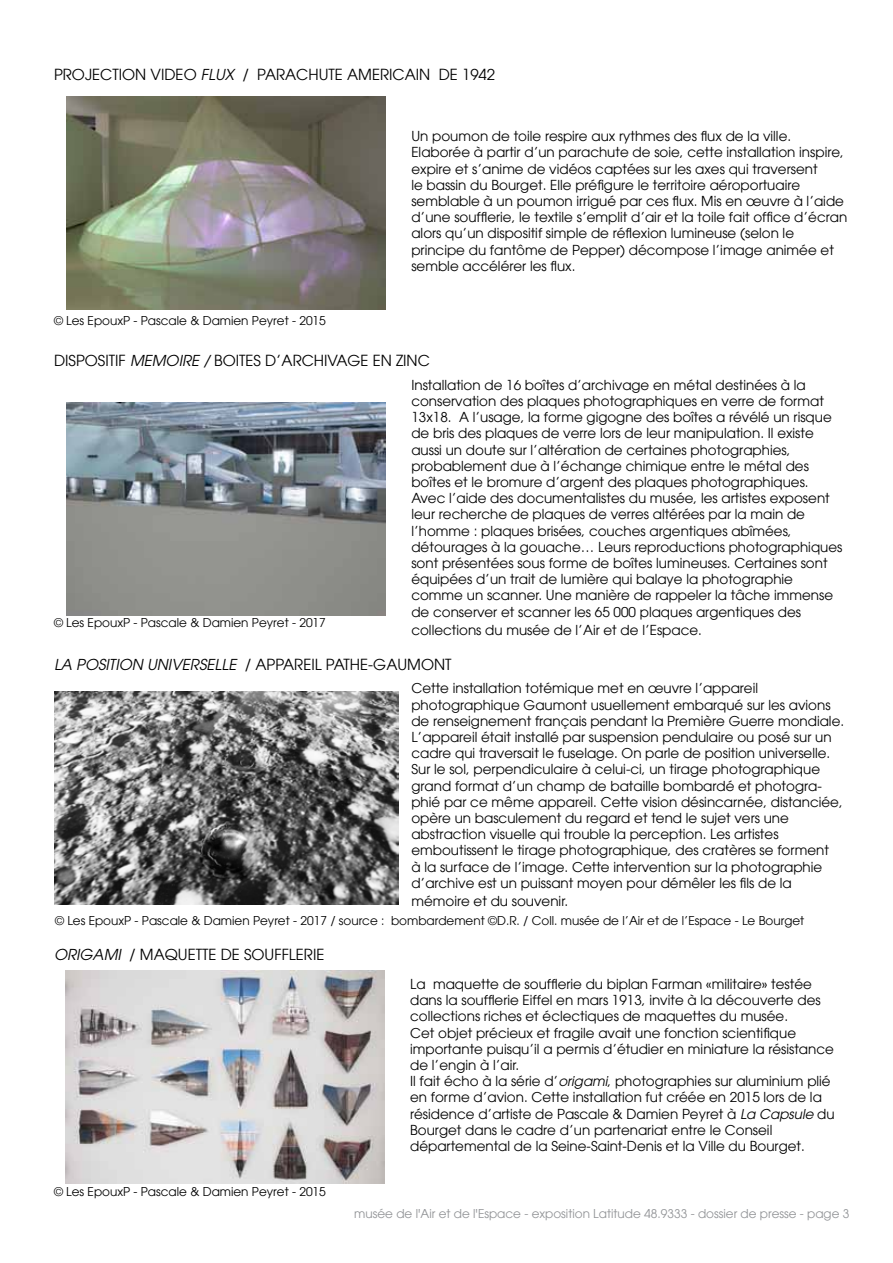
<style>
.page{position:relative;width:893px;height:1263px;background:#fff}
.page>*{position:absolute;margin:0;border:0;box-sizing:border-box;transform-origin:0 0}
.t1{font:15px "Avant Garde";color:#000}
.t2{font:13.5px/16.2px "Avant Garde";color:#000}
.t3{font:12px "Avant Garde";color:#000}
.t4{font:12px "Avant Garde";color:#919396}
.s1{font-style:italic}
</style>
<div class="page">
<img style="left:67px;top:97px;width:319px;height:213px">
<img style="left:67px;top:403px;width:319px;height:212px">
<img style="left:54px;top:692px;width:344px;height:212px">
<img style="left:66px;top:970px;width:319px;height:213px">
<p class="t1" style="left:54px;top:65px;width:443px">PROJECTION VIDEO <span class="s1">FLUX</span> / PARACHUTE AMERICAIN DE 1942</p>
<p class="t2" style="left:411px;top:128px;width:437px">Un poumon de toile respire aux rythmes des flux de la ville.<br>Elaborée à partir d’un parachute de soie, cette installation inspire, expire et s’anime de vidéos captées sur les axes qui traversent<br>le bassin du Bourget. Elle préfigure le territoire aéroportuaire semblable à un poumon irrigué par ces flux. Mis en œuvre à l’aide d’une soufflerie, le textile s’emplit d’air et la toile fait office d’écran alors qu’un dispositif simple de réflexion lumineuse (selon le principe du fantôme de Pepper) décompose l’image animée et semble accélérer les flux.</p>
<p class="t3" style="left:54px;top:313px;width:273px">© Les EpouxP - Pascale &amp; Damien Peyret - 2015</p>
<p class="t1" style="left:54px;top:351px;width:377px">DISPOSITIF <span class="s1">MEMOIRE /</span> BOITES D’ARCHIVAGE EN ZINC</p>
<p class="t2" style="left:411px;top:377px;width:432px">Installation de 16 boîtes d’archivage en métal destinées à la conservation des plaques photographiques en verre de format 13x18. A l’usage, la forme gigogne des boîtes a révélé un risque de bris des plaques de verre lors de leur manipulation. Il existe aussi un doute sur l’altération de certaines photographies, probablement due à l’échange chimique entre le métal des boîtes et le bromure d’argent des plaques photographiques.<br>Avec l’aide des documentalistes du musée, les artistes exposent leur recherche de plaques de verres altérées par la main de l’homme : plaques brisées, couches argentiques abîmées, détourages à la gouache… Leurs reproductions photographiques sont présentées sous forme de boîtes lumineuses. Certaines sont équipées d’un trait de lumière qui balaye la photographie comme un scanner. Une manière de rappeler la tâche immense de conserver et scanner les 65 000 plaques argentiques des</p>
<p class="t2" style="left:411px;top:621px;width:292px">collections du musée de l’Air et de l’Espace.</p>
<p class="t3" style="left:54px;top:616px;width:273px">© Les EpouxP - Pascale &amp; Damien Peyret - 2017</p>
<p class="t1" style="left:54px;top:656px;width:399px"><span class="s1">LA POSITION UNIVERSELLE</span> / APPAREIL PATHE-GAUMONT</p>
<p class="t2" style="left:411px;top:680px;width:434px">Cette installation totémique met en œuvre l’appareil photographique Gaumont usuellement embarqué sur les avions de renseignement français pendant la Première Guerre mondiale.<br>L’appareil était installé par suspension pendulaire ou posé sur un cadre qui traversait le fuselage. On parle de position universelle.<br>Sur le sol, perpendiculaire à celui-ci, un tirage photographique grand format d’un champ de bataille bombardé et photogra&shy;phié par ce même appareil. Cette vision désincarnée, distanciée, opère un basculement du regard et tend le sujet vers une abstraction visuelle qui trouble la perception. Les artistes emboutissent le tirage photographique, des cratères se forment<br>à la surface de l’image. Cette intervention sur la photographie d’archive est un puissant moyen pour démêler les fils de la</p>
<p class="t2" style="left:411px;top:893px;width:158px">mémoire et du souvenir.</p>
<p class="t3" style="left:55px;top:913px;width:751px">© Les EpouxP - Pascale &amp; Damien Peyret - 2017 / source : bombardement ©D.R. / Coll. musée de l’Air et de l’Espace - Le Bourget</p>
<p class="t1" style="left:54px;top:945px;width:272px"><span class="s1">ORIGAMI</span> / MAQUETTE DE SOUFFLERIE</p>
<p class="t3" style="left:54px;top:1185px;width:273px">© Les EpouxP - Pascale &amp; Damien Peyret - 2015</p>
<p class="t2" style="left:410px;top:976px;width:426px">La maquette de soufflerie du biplan Farman «militaire» testée dans la soufflerie Eiffel en mars 1913, invite à la découverte des collections riches et éclectiques de maquettes du musée.<br>Cet objet précieux et fragile avait une fonction scientifique importante puisqu’il a permis d’étudier en miniature la résistance de l’engin à l’air.<br>Il fait écho à la série d’<span class="s1">origami</span>, photographies sur aluminium plié en forme d’avion. Cette installation fut créée en 2015 lors de la résidence d’artiste de Pascale &amp; Damien Peyret à <span class="s1">La Capsule</span> du Bourget dans le cadre d’un partenariat entre le Conseil départemental de la Seine-Saint-Denis et la Ville du Bourget.</p>
<p class="t4" style="left:354px;top:1206px;width:497px">musée de l'Air et de l'Espace - exposition Latitude 48.9333 - dossier de presse - page 3</p>
</div>
